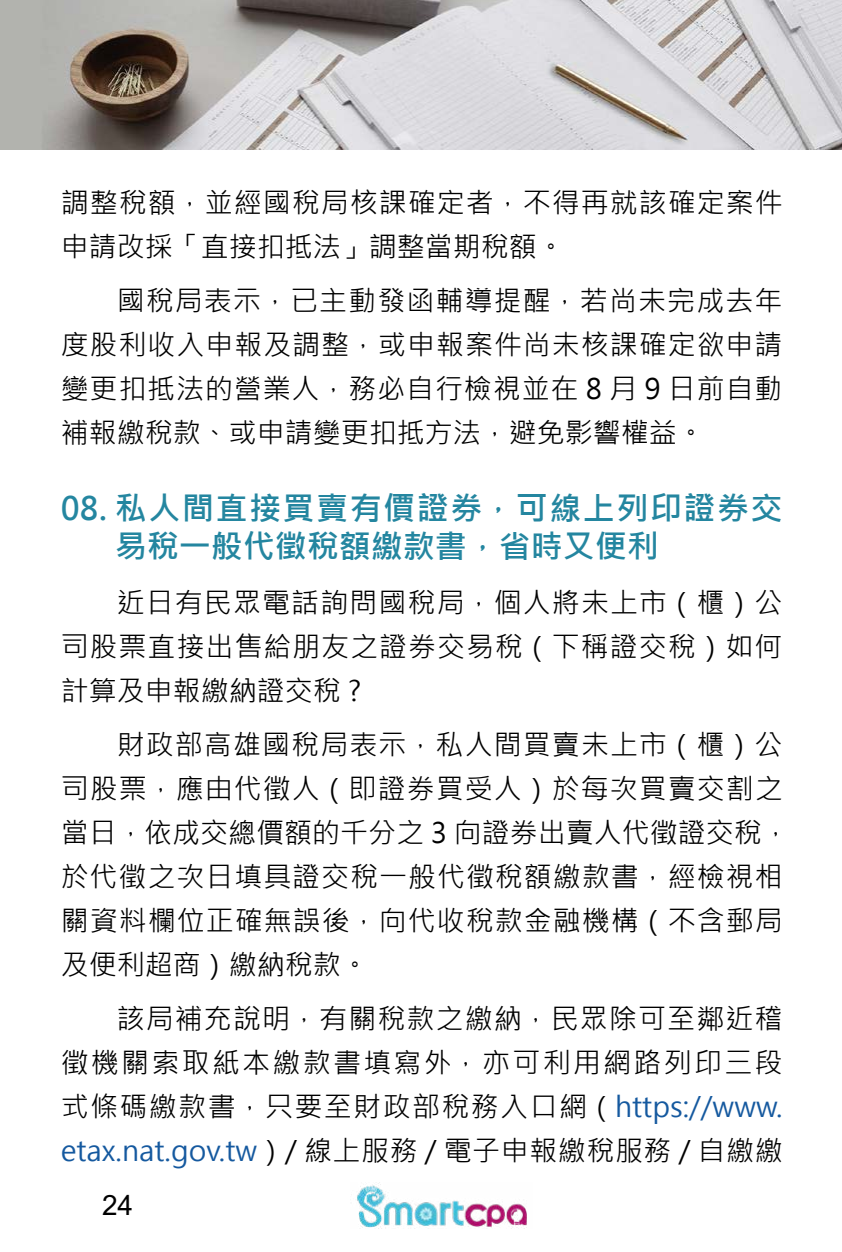
<style>
.page{position:relative;width:842px;height:1252px;background:#fff}
.page>*{position:absolute;margin:0;border:0;box-sizing:border-box;transform-origin:0 0}
.t1{font:700 32px/38px "Microsoft Jheng Hei";letter-spacing:.05em;color:#2486a0}
.t2{font:28px/44px "Microsoft Jheng Hei";letter-spacing:.035em;color:#000;text-align:justify}
.t3{font:28px "Arial";color:#000}
.s1{color:#15599f}
</style>
<div class="page">
<img style="left:357px;top:1182px;width:170px;height:46px">
<img style="left:0;top:0;width:842px;height:150px">
<p class="t2" style="left:61px;top:181px;width:724px">調整稅額，並經國稅局核課確定者，不得再就該確定案件申請改採「直接扣抵法」調整當期稅額。</p>
<p class="t2" style="left:61px;top:279px;width:723px;text-indent:56px">國稅局表示，已主動發函輔導提醒，若尚未完成去年度股利收入申報及調整，或申報案件尚未核課確定欲申請變更扣抵法的營業人，務必自行檢視並在 8 月 9 日前自動補報繳稅款、或申請變更扣抵方法，避免影響權益。</p>
<p class="t1" style="left:115px;top:490px;width:669px;text-indent:-54px">08. 私人間直接買賣有價證券，可線上列印證券交易稅一般代徵稅額繳款書，省時又便利</p>
<p class="t2" style="left:61px;top:581px;width:723px;text-indent:56px">近日有民眾電話詢問國稅局，個人將未上市（櫃）公司股票直接出售給朋友之證券交易稅（下稱證交稅）如何計算及申報繳納證交稅 ?</p>
<p class="t2" style="left:61px;top:723px;width:730px;text-align:left;text-indent:56px">財政部高雄國稅局表示，私人間買賣未上市（櫃）公司股票，應由代徵人（即證券買受人）於每次買賣交割之當日，依成交總價額的千分之 3 向證券出賣人代徵證交稅，於代徵之次日填具證交稅一般代徵稅額繳款書，經檢視相關資料欄位正確無誤後，向代收稅款金融機構（不含郵局及便利超商）繳納稅款。</p>
<p class="t2" style="left:61px;top:997px;width:724px;text-indent:56px">該局補充說明，有關稅款之繳納，民眾除可至鄰近稽徵機關索取紙本繳款書填寫外，亦可利用網路列印三段式條碼繳款書，只要至財政部稅務入口網（<span class="s1">https://www. etax.nat.gov.tw</span>）/ 線上服務 / 電子申報繳稅服務 / 自繳繳</p>
<p class="t3" style="left:102px;top:1186px;width:33px">24</p>
</div>
